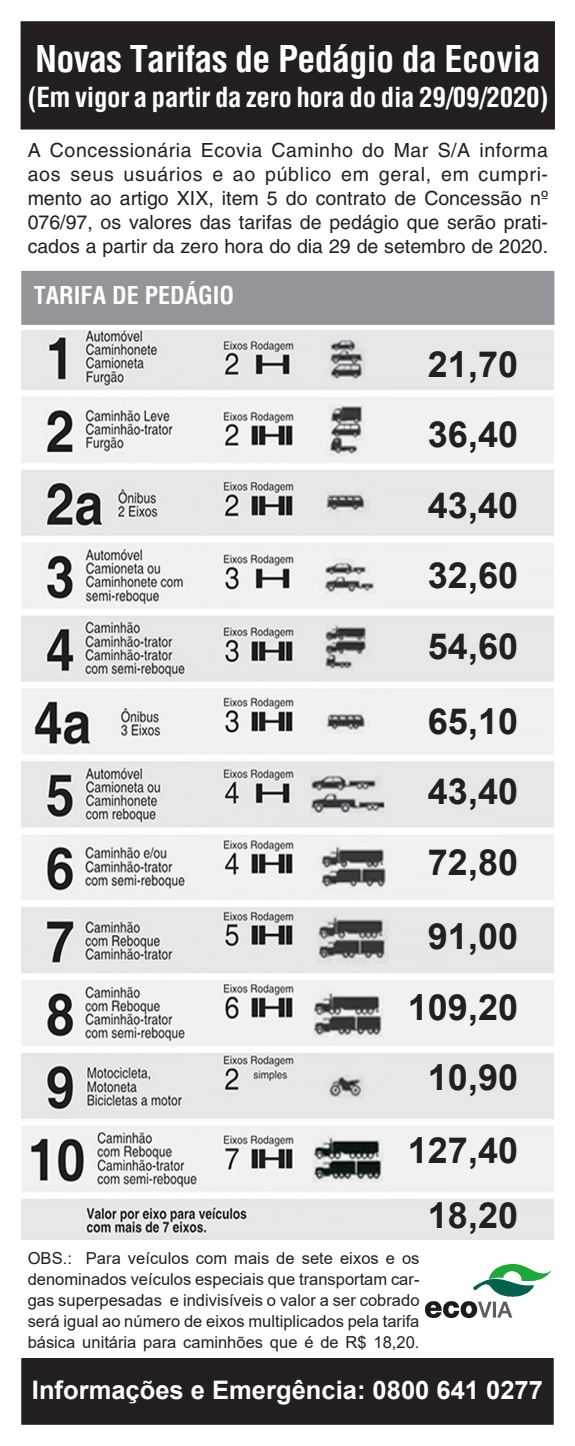
<style>
.page{position:relative;width:575px;height:1446px;background:#fff}
.page>*{position:absolute;margin:0;border:0;box-sizing:border-box;transform-origin:0 0}
.Tabela_preco{font:700 36px "Arial";color:#231f20}
.t1{font:700 condensed 36px "Helvetica";letter-spacing:-.02em;color:#fff}
.t2{font:700 condensed 27px "Helvetica";letter-spacing:-.01em;color:#fff}
.t3{font:700 25.5px "Arial";color:#fff}
.t4{font:700 condensed 24px "Helvetica";color:#fff}
.t5{font:19.5px/24px "Helvetica";color:#231f20;text-align:justify}
.t6{font:16.5px/21px "Arial";color:#231f20;text-align:justify}
</style>
<div class="page">
<div style="left:21px;top:22px;width:532px;height:107px;background:#231f20"></div>
<div style="left:21px;top:21px;width:533px;height:109px;border:2px solid #231f20"></div>
<img style="left:21px;top:330px;width:532px;height:909px">
<div style="left:21px;top:271px;width:532px;height:54px;background:#939598;border:2px solid #939598"></div>
<div style="left:22px;top:1359px;width:530px;height:65px;background:#231f20"></div>
<div style="left:21px;top:1358px;width:532px;height:66px;border:2px solid #231f20"></div>
<img style="left:425px;top:1264px;width:125px;height:53px">
<p class="t1" style="left:35px;top:37px;width:506px">Novas Tarifas de Pedágio da Ecovia</p>
<p class="t2" style="left:28px;top:80px;width:521px">(Em vigor a partir da zero hora do dia 29/09/2020)</p>
<p class="t5" style="left:28px;top:138px;width:521px">A Concessionária Ecovia Caminho do Mar S/A informa aos seus usuários e ao público em geral, em cumpri&shy;mento ao artigo XIX, item 5 do contrato de Concessão nº 076/97, os valores das tarifas de pedágio que serão prati&shy;cados a partir da zero hora do dia 29 de setembro de 2020.</p>
<p class="t4" style="left:34px;top:281px;width:202px">TARIFA DE PEDÁGIO</p>
<p class="Tabela_preco" style="left:427px;top:339px;width:92px">21,70</p>
<p class="Tabela_preco" style="left:427px;top:409px;width:92px">36,40</p>
<p class="Tabela_preco" style="left:427px;top:480px;width:92px">43,40</p>
<p class="Tabela_preco" style="left:427px;top:550px;width:92px">32,60</p>
<p class="Tabela_preco" style="left:427px;top:621px;width:92px">54,60</p>
<p class="Tabela_preco" style="left:427px;top:695px;width:92px">65,10</p>
<p class="Tabela_preco" style="left:427px;top:766px;width:92px">43,40</p>
<p class="Tabela_preco" style="left:427px;top:836px;width:92px">72,80</p>
<p class="Tabela_preco" style="left:427px;top:911px;width:92px">91,00</p>
<p class="Tabela_preco" style="left:407px;top:982px;width:112px">109,20</p>
<p class="Tabela_preco" style="left:427px;top:1052px;width:92px">10,90</p>
<p class="Tabela_preco" style="left:407px;top:1125px;width:112px">127,40</p>
<p class="Tabela_preco" style="left:427px;top:1190px;width:92px">18,20</p>
<p class="t6" style="left:28px;top:1248px;width:393px">OBS.: Para veículos com mais de sete eixos e os denominados veículos especiais que transportam car&shy;gas superpesadas e indivisíveis o valor a ser cobrado será igual ao número de eixos multiplicados pela tarifa básica unitária para caminhões que é de R$ 18,20.</p>
<p class="t3" style="left:32px;top:1372px;width:512px">Informações e Emergência: 0800 641 0277</p>
</div>
